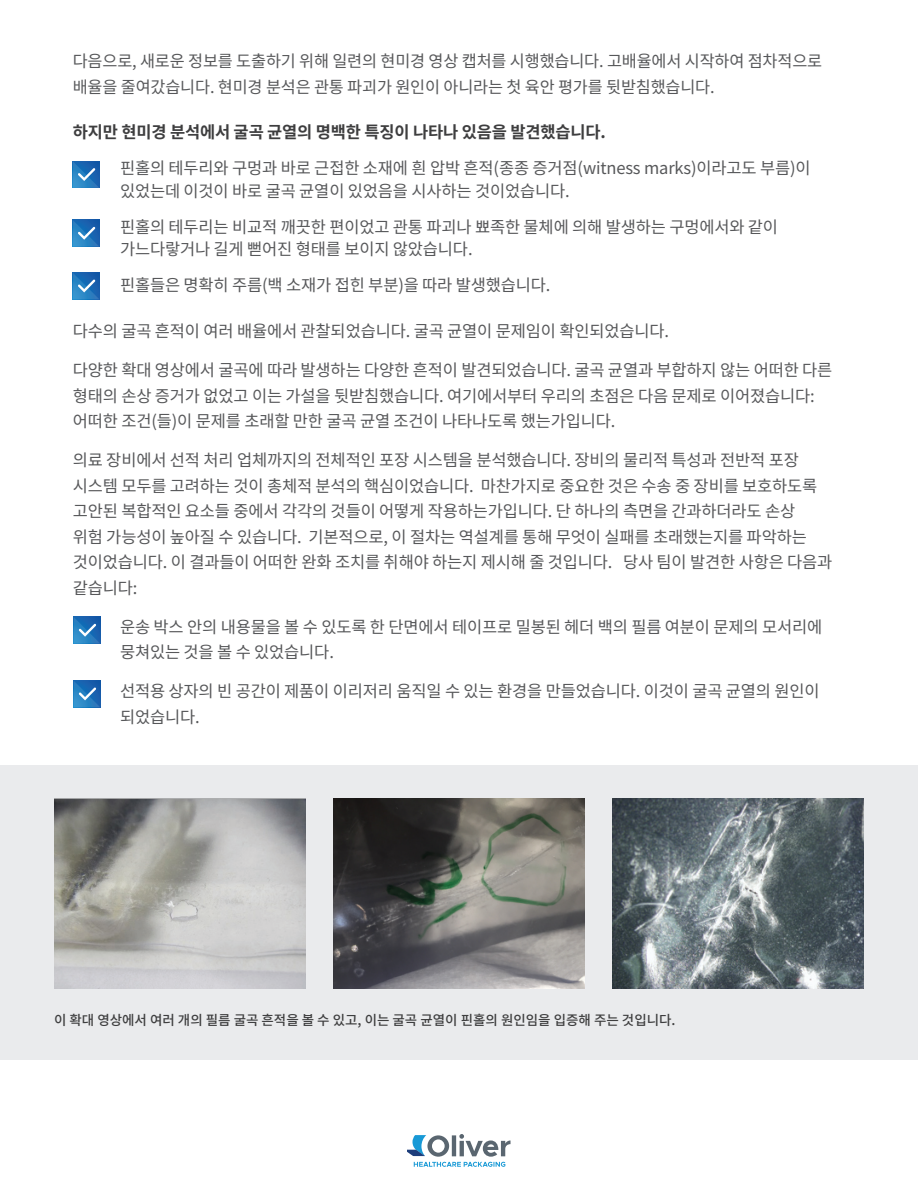
<style>
.page{position:relative;width:918px;height:1188px;background:#fff}
.page>*{position:absolute;margin:0;border:0;box-sizing:border-box;transform-origin:0 0}
.t1{font:16.5px/25.5px "Source Han Sans K";letter-spacing:-.01em;color:#57585a}
.t2{font:700 16.5px "Source Han Sans K";letter-spacing:-.01em;color:#3e3e3f}
.t3{font:500 13.5px "Source Han Sans K";color:#3e3e3f}
</style>
<div class="page">
<svg style="left:73px;top:161px;width:26px;height:27px"></svg>
<svg style="left:73px;top:220px;width:26px;height:27px"></svg>
<svg style="left:73px;top:273px;width:26px;height:26px"></svg>
<svg style="left:407px;top:1134px;width:104px;height:33px"></svg>
<div style="left:0;top:765px;width:918px;height:294px;background:#eaebed"></div>
<img style="left:54px;top:799px;width:252px;height:189px">
<img style="left:333px;top:799px;width:252px;height:189px">
<img style="left:612px;top:799px;width:252px;height:189px">
<svg style="left:74px;top:617px;width:26px;height:27px"></svg>
<svg style="left:74px;top:681px;width:26px;height:26px"></svg>
<p class="t1" style="left:73px;top:49px;width:751px">다음으로, 새로운 정보를 도출하기 위해 일련의 현미경 영상 캡처를 시행했습니다. 고배율에서 시작하여 점차적으로 배율을 줄여갔습니다. 현미경 분석은 관통 파괴가 원인이 아니라는 첫 육안 평가를 뒷받침했습니다.</p>
<p class="t2" style="left:73px;top:123px;width:535px">하지만 현미경 분석에서 굴곡 균열의 명백한 특징이 나타나 있음을 발견했습니다.</p>
<p class="t1" style="left:120px;top:157px;width:692px;line-height:22.5px">핀홀의 테두리와 구멍과 바로 근접한 소재에 흰 압박 흔적(종종 증거점(witness marks)이라고도 부름)이 있었는데 이것이 바로 굴곡 균열이 있었음을 시사하는 것이었습니다.</p>
<p class="t1" style="left:120px;top:216px;width:660px;line-height:22.5px">핀홀의 테두리는 비교적 깨끗한 편이었고 관통 파괴나 뾰족한 물체에 의해 발생하는 구멍에서와 같이 가느다랗거나 길게 뻗어진 형태를 보이지 않았습니다.</p>
<p class="t1" style="left:120px;top:273px;width:432px">핀홀들은 명확히 주름(백 소재가 접힌 부분)을 따라 발생했습니다.</p>
<p class="t1" style="left:73px;top:319px;width:598px">다수의 굴곡 흔적이 여러 배율에서 관찰되었습니다. 굴곡 균열이 문제임이 확인되었습니다.</p>
<p class="t1" style="left:73px;top:358px;width:761px">다양한 확대 영상에서 굴곡에 따라 발생하는 다양한 흔적이 발견되었습니다. 굴곡 균열과 부합하지 않는 어떠한 다른 형태의 손상 증거가 없었고 이는 가설을 뒷받침했습니다. 여기에서부터 우리의 초점은 다음 문제로 이어졌습니다: 어떠한 조건(들)이 문제를 초래할 만한 굴곡 균열 조건이 나타나도록 했는가입니다.</p>
<p class="t1" style="left:73px;top:448px;width:761px">의료 장비에서 선적 처리 업체까지의 전체적인 포장 시스템을 분석했습니다. 장비의 물리적 특성과 전반적 포장 시스템 모두를 고려하는 것이 총체적 분석의 핵심이었습니다. 마찬가지로 중요한 것은 수송 중 장비를 보호하도록 고안된 복합적인 요소들 중에서 각각의 것들이 어떻게 작용하는가입니다. 단 하나의 측면을 간과하더라도 손상<br>위험 가능성이 높아질 수 있습니다. 기본적으로, 이 절차는 역설계를 통해 무엇이 실패를 초래했는지를 파악하는 것이었습니다. 이 결과들이 어떠한 완화 조치를 취해야 하는지 제시해 줄 것입니다. 당사 팀이 발견한 사항은 다음과 같습니다:</p>
<p class="t1" style="left:120px;top:614px;width:704px">운송 박스 안의 내용물을 볼 수 있도록 한 단면에서 테이프로 밀봉된 헤더 백의 필름 여분이 문제의 모서리에 뭉쳐있는 것을 볼 수 있었습니다.</p>
<p class="t1" style="left:120px;top:679px;width:701px">선적용 상자의 빈 공간이 제품이 이리저리 움직일 수 있는 환경을 만들었습니다. 이것이 굴곡 균열의 원인이 되었습니다.</p>
<p class="t3" style="left:54px;top:1013px;width:623px">이 확대 영상에서 여러 개의 필름 굴곡 흔적을 볼 수 있고, 이는 굴곡 균열이 핀홀의 원인임을 입증해 주는 것입니다.</p>
</div>
